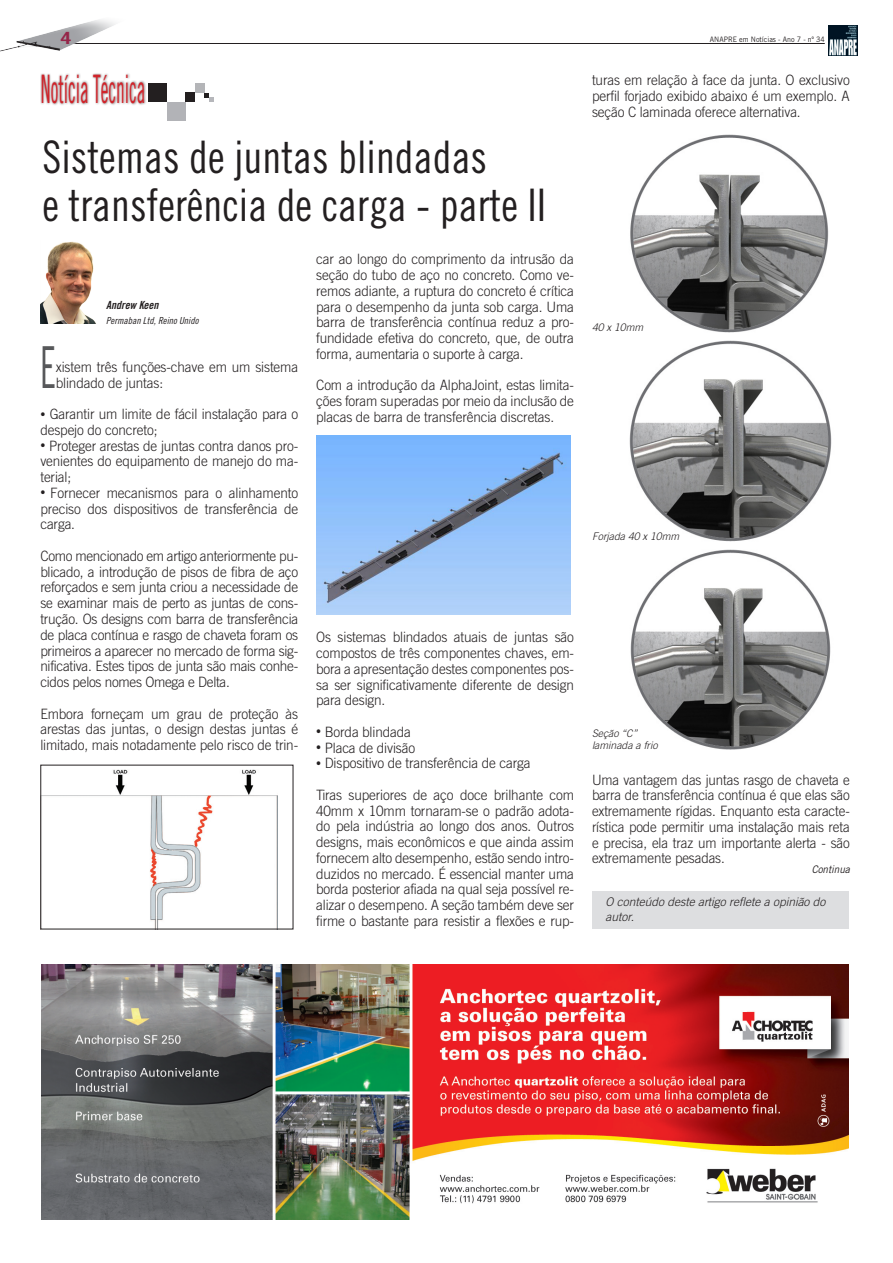
<style>
.page{position:relative;width:893px;height:1263px;background:#fff}
.page>*{position:absolute;margin:0;border:0;box-sizing:border-box;transform-origin:0 0}
.t1{font:57.9px "Trade Gothic Cond Eighteen";color:#57585a;scale:.6 1}
.t2{font:44.85px/47.8px "Trade Gothic Cond Eighteen";color:#231f20;scale:.95 1}
.t3{font:39.3px "Trade Gothic Cond Eighteen";color:#d1232a;scale:.5 1}
.t4{font:16.8px "Trade Gothic Bold Cond Twenty";color:#952649;scale:1.5 1}
.t5{font:300 14.25px/15.8px "Trade Gothic";letter-spacing:-.01em;color:#231f20;text-align:justify;scale:.95 1}
.t6{font:300 14.25px/15.8px "Trade Gothic";letter-spacing:-.01em;color:#231f20;text-align:justify;scale:.94 1}
.t7{font:italic 300 12px/15px "Trade Gothic";color:#231f20}
.t8{font:11.25px "Trade Gothic Bold Cond Twenty Obl";color:#231f20}
.t9{font:italic 300 10.5px/12px "Trade Gothic";color:#231f20}
.t10{font:italic 10.5px "Trade Gothic";letter-spacing:-.01em;color:#231f20;scale:.95 1}
.t11{font:9.75px "Trade Gothic Cond Eighteen Obl";color:#231f20}
.t12{font:7.5px "Trade Gothic";color:#231f20;scale:.95 1}
.s1{font-size:10.5px}
</style>
<div class="page">
<img style="left:42px;top:964px;width:806px;height:255px">
<img style="left:40px;top:241px;width:56px;height:83px">
<div style="left:593px;top:891px;width:256px;height:38px;background:#dddee0"></div>
<div style="left:40px;top:72px;width:107px;height:34px;background:#231f20;opacity:.63"></div>
<div style="left:167px;top:102px;width:19px;height:19px;background:#b2b3b7"></div>
<div style="left:148px;top:84px;width:19px;height:18px;background:#231f20"></div>
<div style="left:195px;top:83px;width:10px;height:10px;background:#b4b5b8"></div>
<div style="left:186px;top:93px;width:9px;height:9px;background:#231f20"></div>
<svg style="left:204px;top:93px;width:9px;height:9px"></svg>
<hr style="left:68px;top:43px;width:757px;height:1px;background:#231f20">
<img style="left:0;top:19px;width:115px;height:33px">
<img style="left:828px;top:26px;width:30px;height:29px">
<img style="left:42px;top:769px;width:236px;height:158px">
<img style="left:316px;top:436px;width:255px;height:178px">
<img style="left:630px;top:134px;width:199px;height:199px">
<img style="left:629px;top:340px;width:203px;height:410px">
<p class="t4" style="left:61px;top:28px;width:9px">4</p>
<p class="t12" style="left:710px;top:35px;width:122px">ANAPRE em Notícias - Ano 7 - nº 34</p>
<p class="t3" style="left:41px;top:65px;width:211px">Notícia Técnica</p>
<p class="t2" style="left:43px;top:133px;width:532px">Sistemas de juntas blindadas<br>e transferência de carga - parte II</p>
<p class="t8" style="left:106px;top:298px;width:54px">Andrew Keen</p>
<p class="t11" style="left:106px;top:315px;width:94px">Permaban Ltd, Reino Unido</p>
<p class="t1" style="left:40px;top:333px;width:27px">E</p>
<p class="t5" style="left:56px;top:359px;width:257px">xistem três funções-chave em um sistema blindado de juntas:</p>
<p class="t5" style="left:40px;top:406px;width:273px"><span class="s1">•</span> Garantir um limite de fácil instalação para o despejo do concreto;</p>
<p class="t5" style="left:40px;top:438px;width:273px"><span class="s1">•</span> Proteger arestas de juntas contra danos pro&shy;venientes do equipamento de manejo do ma&shy;terial;</p>
<p class="t5" style="left:40px;top:485px;width:273px"><span class="s1">•</span> Fornecer mecanismos para o alinhamento preciso dos dispositivos de transferência de carga.</p>
<p class="t5" style="left:40px;top:548px;width:273px">Como mencionado em artigo anteriormente pu&shy;blicado, a introdução de pisos de fibra de aço reforçados e sem junta criou a necessidade de se examinar mais de perto as juntas de cons&shy;trução. Os designs com barra de transferência de placa contínua e rasgo de chaveta foram os primeiros a aparecer no mercado de forma sig&shy;nificativa. Estes tipos de junta são mais conhe&shy;cidos pelos nomes Omega e Delta.</p>
<p class="t5" style="left:40px;top:705px;width:273px">Embora forneçam um grau de proteção às arestas das juntas, o design destas juntas é limitado, mais notadamente pelo risco de trin-</p>
<p class="t5" style="left:316px;top:251px;width:273px">car ao longo do comprimento da intrusão da seção do tubo de aço no concreto. Como ve&shy;remos adiante, a ruptura do concreto é crítica para o desempenho da junta sob carga. Uma barra de transferência contínua reduz a pro&shy;fundidade efetiva do concreto, que, de outra forma, aumentaria o suporte à carga.</p>
<p class="t5" style="left:316px;top:377px;width:273px">Com a introdução da AlphaJoint, estas limita&shy;ções foram superadas por meio da inclusão de placas de barra de transferência discretas.</p>
<p class="t5" style="left:316px;top:629px;width:273px">Os sistemas blindados atuais de juntas são compostos de três componentes chaves, em&shy;bora a apresentação destes componentes pos&shy;sa ser significativamente diferente de design para design.</p>
<p class="t5" style="left:316px;top:724px;width:101px"><span class="s1">•</span> Borda blindada</p>
<p class="t5" style="left:316px;top:739px;width:106px"><span class="s1">•</span> Placa de divisão</p>
<p class="t5" style="left:316px;top:755px;width:227px"><span class="s1">•</span> Dispositivo de transferência de carga</p>
<p class="t5" style="left:316px;top:787px;width:273px">Tiras superiores de aço doce brilhante com 40mm x 10mm tornaram-se o padrão adota&shy;do pela indústria ao longo dos anos. Outros designs, mais econômicos e que ainda assim fornecem alto desempenho, estão sendo intro&shy;duzidos no mercado. É essencial manter uma borda posterior afiada na qual seja possível re&shy;alizar o desempeno. A seção também deve ser firme o bastante para resistir a flexões e rup-</p>
<p class="t5" style="left:592px;top:72px;width:273px">turas em relação à face da junta. O exclusivo perfil forjado exibido abaixo é um exemplo. A seção C laminada oferece alternativa.</p>
<p class="t9" style="left:592px;top:321px;width:53px">40 x 10mm</p>
<p class="t9" style="left:592px;top:530px;width:89px">Forjada 40 x 10mm</p>
<p class="t9" style="left:592px;top:727px;width:67px">Seção “C” laminada a frio</p>
<p class="t6" style="left:592px;top:771px;width:276px">Uma vantagem das juntas rasgo de chaveta e barra de transferência contínua é que elas são extremamente rígidas. Enquanto esta caracte&shy;rística pode permitir uma instalação mais reta e precisa, ela traz um importante alerta - são extremamente pesadas.</p>
<p class="t7" style="left:606px;top:894px;width:221px">O conteúdo deste artigo reflete a opinião do autor.</p>
<p class="t10" style="left:812px;top:862px;width:42px">Continua</p>
</div>
